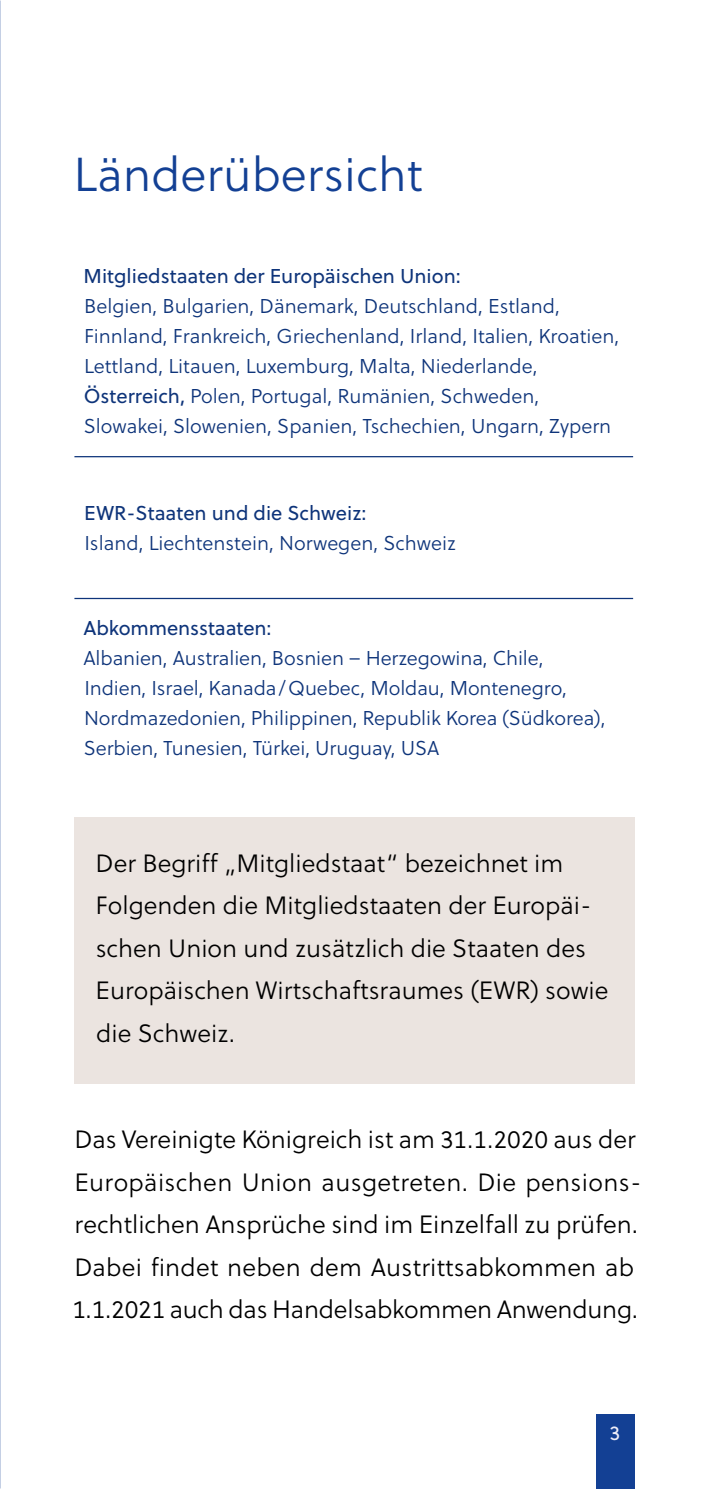
<style>
.page{position:relative;width:709px;height:1489px;background:#fff}
.page>*{position:absolute;margin:0;border:0;box-sizing:border-box;transform-origin:0 0}
.Überschriften_H1_-_Überschrift_1{font:47.5px "Soleil Lt";color:#134094}
.Texte_P_-_Fließtext{font:25px/42.5px "Soleil Lt";color:#000}
.Infoboxen_P_-_Infobox_ohne_Überschirft{font:25px/42.5px "Soleil Lt";color:#000}
.Tabellen_offen_td_Tabellentext{font:20px/30px "Soleil Lt";color:#0e347a}
.Tabellen_offen_td_Tabellentext-2{font:20px "Soleil";color:#0e347a}
.t1{font:20px "Soleil";color:#ededf8}
.s1{font-family:"Soleil"}
</style>
<div class="page">
<div style="left:595px;top:1414px;width:39px;height:74px;background:#134094"></div>
<div style="left:74px;top:817px;width:560px;height:266px;background:#ebe4e0"></div>
<hr style="left:74px;top:456px;width:559px;height:1px;background:#0e347a">
<hr style="left:74px;top:598px;width:559px;height:1px;background:#0e347a">
<h1 class="Überschriften_H1_-_Überschrift_1" style="left:73px;top:141px;width:351px">Länderübersicht</h1>
<p class="Tabellen_offen_td_Tabellentext-2" style="left:84px;top:261px;width:378px">Mitgliedstaaten der Europäischen Union:</p>
<p class="Tabellen_offen_td_Tabellentext" style="left:84px;top:290px;width:537px">Belgien, Bulgarien, Dänemark, Deutschland, Estland, Finnland, Frankreich, Griechenland, Irland, Italien, Kroatien, Lettland, Litauen, Luxemburg, Malta, Niederlande, <span class="s1">Österreich,</span> Polen, Portugal, Rumänien, Schweden, Slowakei, Slowenien, Spanien, Tschechien, Ungarn, Zypern</p>
<p class="Tabellen_offen_td_Tabellentext-2" style="left:84px;top:498px;width:284px">EWR-Staaten und die Schweiz:</p>
<p class="Tabellen_offen_td_Tabellentext" style="left:84px;top:528px;width:373px">Island, Liechtenstein, Norwegen, Schweiz</p>
<p class="Tabellen_offen_td_Tabellentext-2" style="left:83px;top:613px;width:189px">Abkommensstaaten:</p>
<p class="Tabellen_offen_td_Tabellentext" style="left:83px;top:642px;width:524px">Albanien, Australien, Bosnien – Herzegowina, Chile, Indien, Israel, Kanada / Quebec, Moldau, Montenegro, Nordmazedonien, Philippinen, Republik Korea (Südkorea), Serbien, Tunesien, Türkei, Uruguay, USA</p>
<p class="Infoboxen_P_-_Infobox_ohne_Überschirft" style="left:96px;top:841px;width:514px">Der Begriff „Mitgliedstaat“ bezeichnet im Folgenden die Mitgliedstaaten der Europäi&shy;schen Union und zusätzlich die Staaten des Europäischen Wirtschaftsraumes (EWR) sowie die Schweiz.</p>
<p class="Texte_P_-_Fließtext" style="left:72px;top:1117px;width:571px">Das Vereinigte Königreich ist am 31.1.2020 aus der Europäischen Union ausgetreten. Die pensions&shy;rechtlichen Ansprüche sind im Einzelfall zu prüfen.<br>Dabei findet neben dem Austrittsabkommen ab 1.1.2021 auch das Handelsabkommen Anwendung.</p>
<p class="t1" style="left:610px;top:1418px;width:12px">3</p>
</div>
